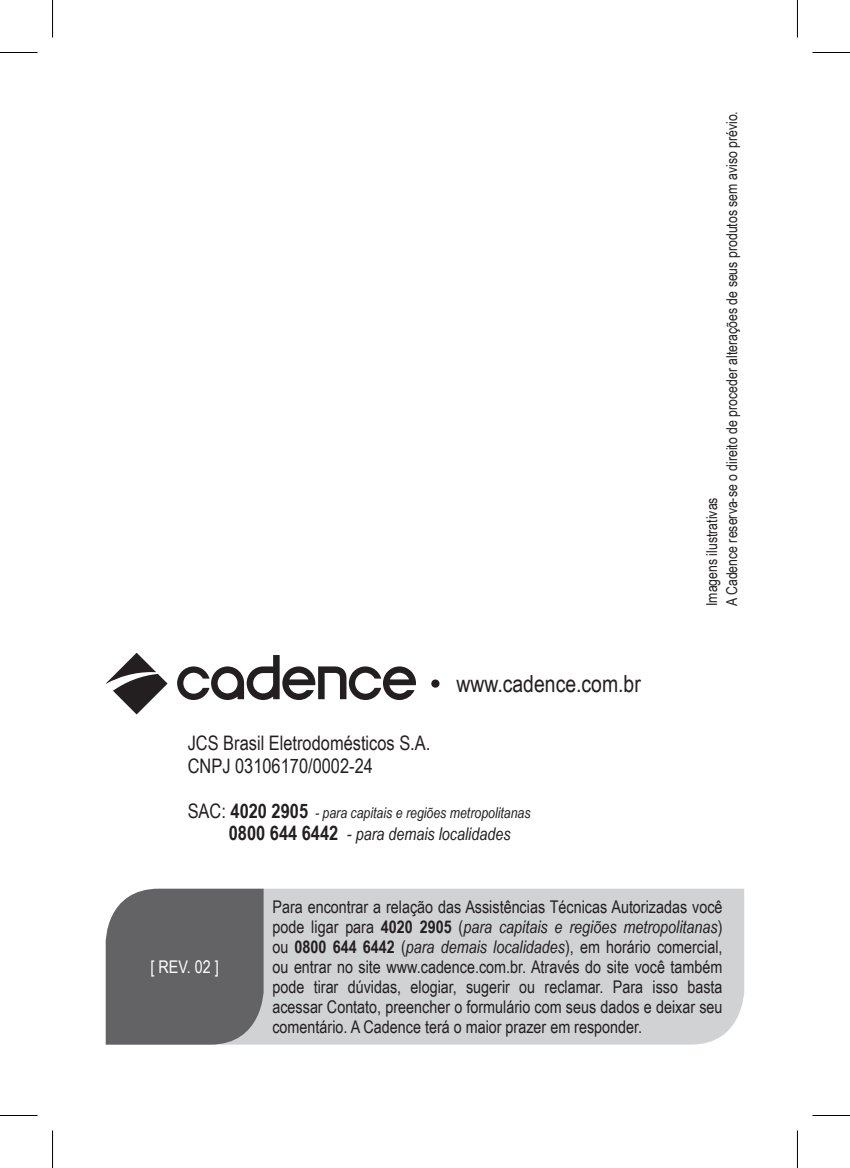
<style>
.page{position:relative;width:850px;height:1168px;background:#fff}
.page>*{position:absolute;margin:0;border:0;box-sizing:border-box;transform-origin:0 0}
.t1{font:23.75px "Arial Narrow";color:#231f20}
.t2{font:20px "Arial Narrow";color:#231f20}
.t3{font:17.5px/20px "Arial Narrow";color:#231f20;text-align:justify}
.t4{font:italic 17.5px "Arial Narrow";color:#231f20}
.t5{font:17.5px "Arial Narrow";color:#fff}
.t6{font:15px "Arial Narrow";color:#231f20}
.t7{font:italic 15px "Arial Narrow";color:#231f20}
.s1{font-style:normal;font-size:20px}
.s2{font-weight:700;font-style:normal;font-size:20px}
.s3{font-weight:700}
.s4{font-style:italic}
</style>
<div class="page">
<div style="left:263px;top:889px;width:480px;height:156px;background:#d1d2d4"></div>
<div style="left:106px;top:889px;width:157px;height:156px;background:#636366"></div>
<div style="left:431px;top:679px;width:8px;height:9px;background:#231f20;border-radius:50%"></div>
<svg style="left:106px;top:653px;width:61px;height:61px"></svg>
<svg style="left:177px;top:655px;width:239px;height:45px"></svg>
<hr style="left:0;top:52px;width:38px;height:1px;background:#000">
<hr style="left:812px;top:52px;width:37px;height:1px;background:#000">
<hr style="left:0;top:1115px;width:38px;height:1px;background:#000">
<hr style="left:812px;top:1115px;width:37px;height:1px;background:#000">
<hr style="left:52px;top:0;width:1px;height:38px;background:#000">
<hr style="left:52px;top:1130px;width:1px;height:38px;background:#000">
<hr style="left:796px;top:0;width:1px;height:38px;background:#000">
<hr style="left:796px;top:1130px;width:1px;height:38px;background:#000">
<p class="t1" style="left:456px;top:666px;width:186px">www.cadence.com.br</p>
<p class="t2" style="left:188px;top:728px;width:244px">JCS Brasil Eletrodomésticos S.A.</p>
<p class="t2" style="left:188px;top:751px;width:187px">CNPJ 03106170/0002-24</p>
<p class="t7" style="left:188px;top:802px;width:344px"><span class="s1">SAC:</span> <span class="s2">4020 2905</span> - para capitais e regiões metropolitanas</p>
<p class="t4" style="left:229px;top:822px;width:283px"><span class="s2">0800 644 6442</span> - para demais localidades</p>
<p class="t6" style="left:720px;top:606px;width:496px;rotate:-90deg">A Cadence reserva-se o direito de proceder alterações de seus produtos sem aviso prévio.</p>
<p class="t6" style="left:700px;top:606px;width:110px;rotate:-90deg">Imagens ilustrativas</p>
<p class="t5" style="left:150px;top:954px;width:70px">[ REV. 02 ]</p>
<p class="t3" style="left:272px;top:896px;width:451px">Para encontrar a relação das Assistências Técnicas Autorizadas você pode ligar para <span class="s3">4020 2905</span> (<span class="s4">para capitais e regiões metropolitanas</span>) ou <span class="s3">0800 644 6442</span> (<span class="s4">para demais localidades</span>), em horário comercial, ou entrar no site www.cadence.com.br. Através do site você também pode tirar dúvidas, elogiar, sugerir ou reclamar. Para isso basta acessar Contato, preencher o formulário com seus dados e deixar seu comentário. A Cadence terá o maior prazer em responder.</p>
</div>
